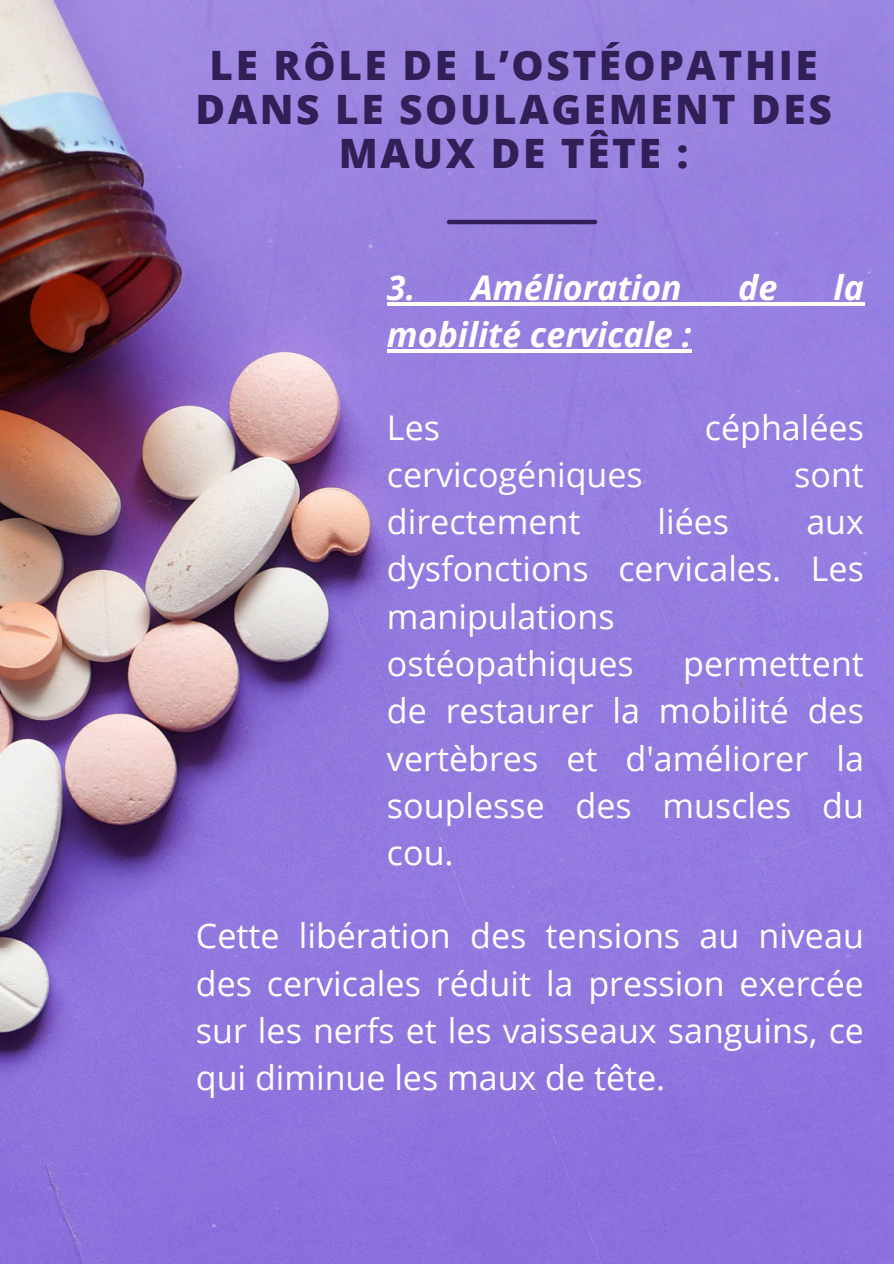
<style>
.page{position:relative;width:894px;height:1264px;background:#fff}
.page>*{position:absolute;margin:0;border:0;box-sizing:border-box;transform-origin:0 0}
.t1{font:800 40.5px/43.8px "Open Sans";letter-spacing:.065em;color:#312057;text-align:center}
.t2{font:34.05px/47.2px "Open Sans";color:#fff;text-align:justify}
.t3{font:italic 700 34.05px "Open Sans";color:#fff}
</style>
<div class="page">
<img style="left:0;top:0;width:893px;height:1263px">
<hr style="left:449px;top:220px;width:145px;height:4px;background:#312057">
<hr style="left:387px;top:302px;width:476px;height:3px;background:#fff">
<hr style="left:387px;top:349px;width:304px;height:3px;background:#fff">
<h1 class="t1" style="left:195px;top:43px;width:637px">LE RÔLE DE L’OSTÉOPATHIE<br>DANS LE SOULAGEMENT DES<br>MAUX DE TÊTE :</h1>
<p class="t3" style="left:387px;top:263px;width:296px">3. Amélioration</p>
<p class="t3" style="left:738px;top:263px;width:41px">de</p>
<p class="t3" style="left:833px;top:263px;width:32px">la</p>
<p class="t3" style="left:387px;top:310px;width:306px">mobilité cervicale :</p>
<p class="t2" style="left:387px;top:403px;width:54px">Les</p>
<p class="t2" style="left:704px;top:403px;width:160px">céphalées</p>
<p class="t2" style="left:387px;top:450px;width:257px">cervicogéniques</p>
<p class="t2" style="left:794px;top:450px;width:71px">sont</p>
<p class="t2" style="left:387px;top:497px;width:195px">directement</p>
<p class="t2" style="left:657px;top:497px;width:73px">liées</p>
<p class="t2" style="left:387px;top:497px;width:478px;text-align:left;text-indent:419px">aux dysfonctions cervicales. Les manipulations ostéopathiques</p>
<p class="t2" style="left:387px;top:639px;width:478px;text-indent:296px">permettent de restaurer la mobilité des vertèbres et d'améliorer la souplesse des muscles du cou.</p>
<h2 class="t2" style="left:196px;top:911px;width:669px">Cette libération des tensions au niveau des cervicales réduit la pression exercée sur les nerfs et les vaisseaux sanguins, ce qui diminue les maux de tête.</h2>
</div>
